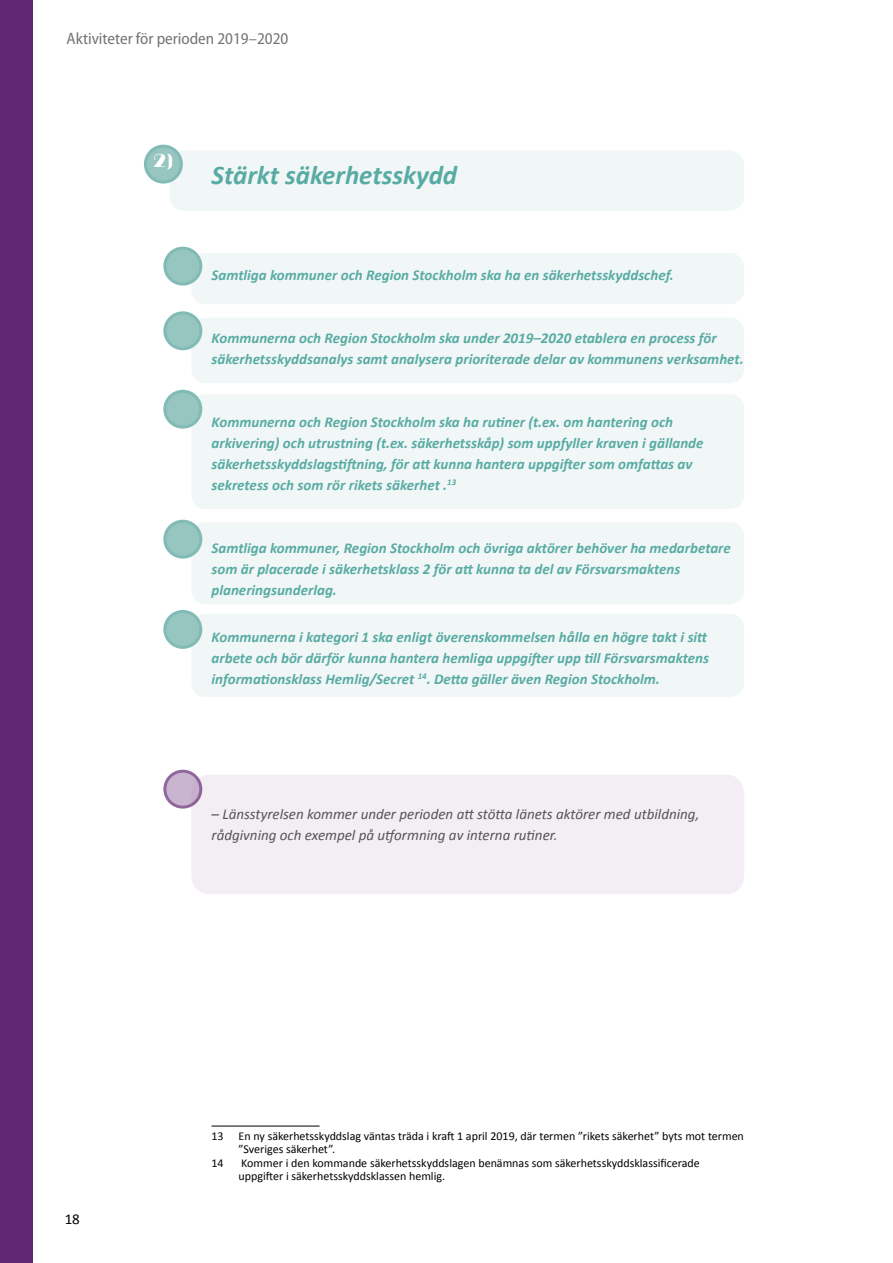
<style>
.page{position:relative;width:893px;height:1263px;background:#fff}
.page>*{position:absolute;margin:0;border:0;box-sizing:border-box;transform-origin:0 0}
.t1{font:italic 700 27px "Calibri";color:#58aba4}
.t2{font:19.2px "Broadway";color:#fff}
.t3{font:semi-condensed 16.5px "Myriad Pro";color:#757474}
.t4{font:italic 700 15px/21px "Calibri";color:#58aba4}
.t5{font:italic 15px/21px "Calibri";color:#555454}
.t6{font:15px "Calibri";color:#000}
.t7{font:12px/13.5px "Calibri";color:#000}
</style>
<div class="page">
<div style="left:0;top:0;width:33px;height:1263px;background:#622774"></div>
<div style="left:191px;top:775px;width:553px;height:119px;background:#f2eef4;border-radius:18px"></div>
<div style="left:170px;top:151px;width:574px;height:60px;background:#f1f7f6;border-radius:15px"></div>
<div style="left:191px;top:394px;width:553px;height:115px;background:#f1f7f6;border-radius:15px"></div>
<div style="left:191px;top:317px;width:553px;height:66px;background:#f1f7f6;border-radius:15px"></div>
<div style="left:191px;top:253px;width:553px;height:51px;background:#f1f7f6;border-radius:15px"></div>
<div style="left:191px;top:614px;width:553px;height:83px;background:#f1f7f6;border-radius:15px"></div>
<div style="left:191px;top:522px;width:553px;height:82px;background:#f1f7f6;border-radius:15px"></div>
<hr style="left:212px;top:1126px;width:108px;height:1px;background:#000">
<div style="left:145px;top:146px;width:36px;height:36px;background:#97c5c0;border-radius:50%"></div>
<div style="left:144px;top:145px;width:39px;height:39px;border:3px solid #82bbb5;border-radius:50%"></div>
<div style="left:165px;top:248px;width:36px;height:36px;background:#97c5c0;border-radius:50%"></div>
<div style="left:163px;top:247px;width:39px;height:39px;border:3px solid #82bbb5;border-radius:50%"></div>
<div style="left:165px;top:313px;width:36px;height:36px;background:#97c5c0;border-radius:50%"></div>
<div style="left:163px;top:311px;width:39px;height:39px;border:3px solid #82bbb5;border-radius:50%"></div>
<div style="left:165px;top:521px;width:36px;height:36px;background:#97c5c0;border-radius:50%"></div>
<div style="left:163px;top:520px;width:39px;height:39px;border:3px solid #82bbb5;border-radius:50%"></div>
<div style="left:165px;top:391px;width:36px;height:36px;background:#97c5c0;border-radius:50%"></div>
<div style="left:163px;top:390px;width:39px;height:39px;border:3px solid #82bbb5;border-radius:50%"></div>
<div style="left:165px;top:611px;width:36px;height:36px;background:#97c5c0;border-radius:50%"></div>
<div style="left:163px;top:610px;width:39px;height:39px;border:3px solid #82bbb5;border-radius:50%"></div>
<svg style="left:165px;top:771px;width:36px;height:36px"></svg>
<div style="left:163px;top:770px;width:39px;height:39px;border:3px solid #622774;border-radius:50%"></div>
<p class="t3" style="left:67px;top:30px;width:223px">Aktiviteter för perioden 2019–2020</p>
<p class="t2" style="left:154px;top:149px;width:21px">2)</p>
<h1 class="t1" style="left:212px;top:158px;width:247px">Stärkt säkerhetsskydd</h1>
<p class="t4" style="left:212px;top:265px;width:464px">Samtliga kommuner och Region Stockholm ska ha en säkerhetsskyddschef.</p>
<p class="t4" style="left:212px;top:328px;width:534px">Kommunerna och Region Stockholm ska under 2019–2020 etablera en process för säkerhetsskyddsanalys samt analysera prioriterade delar av kommunens verksamhet.</p>
<p class="t4" style="left:212px;top:412px;width:493px">Kommunerna och Region Stockholm ska ha rutiner (t.ex. om hantering och arkivering) och utrustning (t.ex. säkerhetsskåp) som uppfyller kraven i gällande säkerhetsskyddslagstiftning, för att kunna hantera uppgifter som omfattas av sekretess och som rör rikets säkerhet .<sup>13</sup></p>
<p class="t4" style="left:212px;top:538px;width:521px">Samtliga kommuner, Region Stockholm och övriga aktörer behöver ha medarbetare som är placerade i säkerhetsklass 2 för att kunna ta del av Försvarsmaktens planeringsunderlag.</p>
<p class="t4" style="left:212px;top:626px;width:499px;text-align:justify">Kommunerna i kategori 1 ska enligt överenskommelsen hålla en högre takt i sitt arbete och bör därför kunna hantera hemliga uppgifter upp till Försvarsmaktens informationsklass Hemlig/Secret <sup>14</sup>. Detta gäller även Region Stockholm.</p>
<p class="t5" style="left:212px;top:803px;width:489px">– Länsstyrelsen kommer under perioden att stötta länets aktörer med utbildning, rådgivning och exempel på utformning av interna rutiner.</p>
<p class="t6" style="left:65px;top:1210px;width:17px">18</p>
<p class="t7" style="left:212px;top:1129px;width:534px">13 En ny säkerhetsskyddslag väntas träda i kraft 1 april 2019, där termen ”rikets säkerhet” byts mot termen</p>
<p class="t7" style="left:239px;top:1142px;width:98px">”Sveriges säkerhet”.</p>
<p class="t7" style="left:212px;top:1156px;width:14px">14</p>
<p class="t7" style="left:239px;top:1156px;width:463px">Kommer i den kommande säkerhetsskyddslagen benämnas som säkerhetsskyddsklassificerade uppgifter i säkerhetsskyddsklassen hemlig.</p>
</div>
